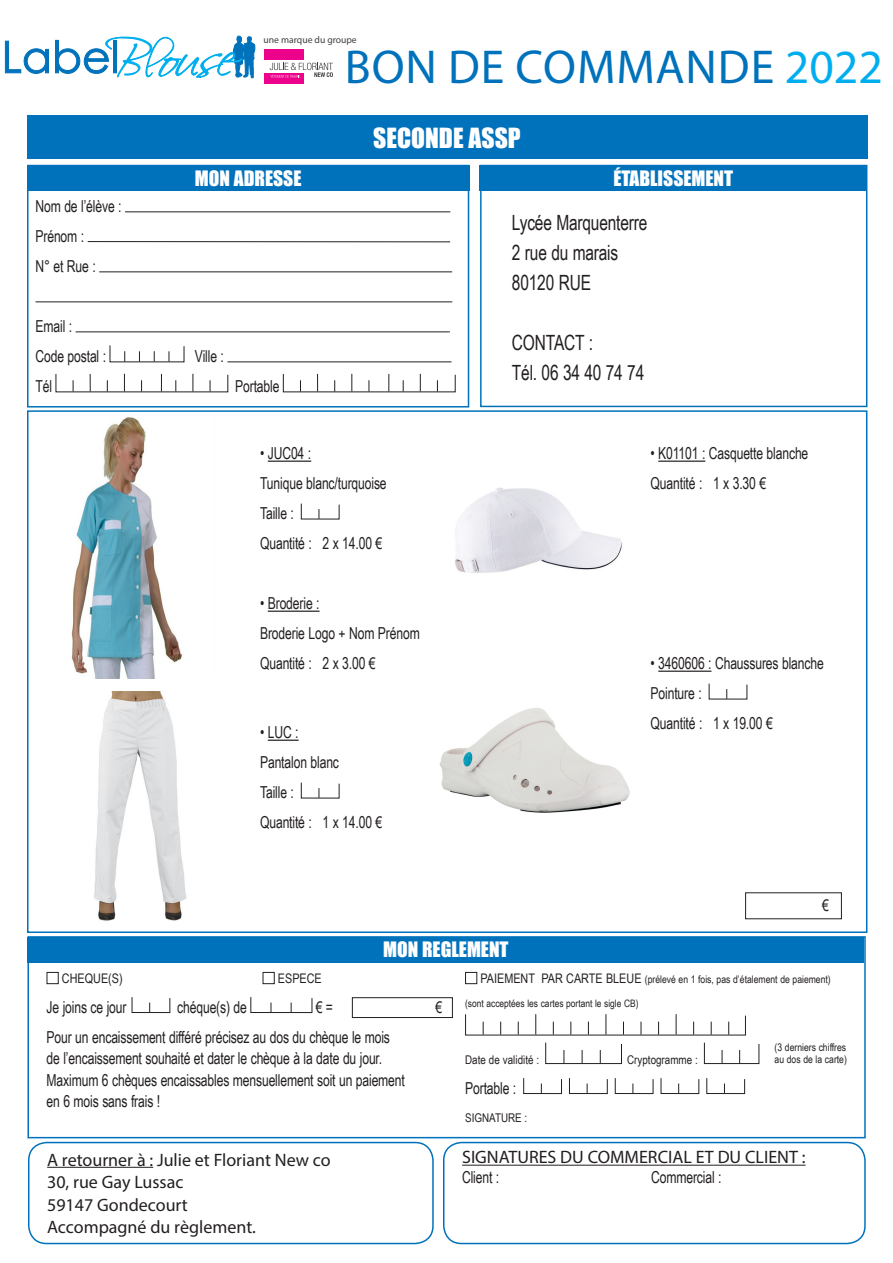
<style>
.page{position:relative;width:893px;height:1263px;background:#fff}
.page>*{position:absolute;margin:0;border:0;box-sizing:border-box;transform-origin:0 0}
.t1{font:47.85px "Myriad Pro";letter-spacing:.02em;color:#0072bc}
.texte_justifier{font:25.5px "Impact";color:#fff}
.texte_justifier-2{font:21px "Arial Narrow";letter-spacing:-.01em;color:#231f20;scale:.9 1}
.texte_justifier-3{font:19.5px "Impact";color:#fff}
.t2{font:18px "Myriad Pro";color:#231f20}
.texte_justifier-4{font:16.5px "Arial Narrow";letter-spacing:-.01em;color:#231f20;scale:.9 1}
.texte_justifier-5{font:13.2px "Arial Narrow";color:#231f20}
.texte_justifier-6{font:12px "Arial Narrow";color:#231f20}
.texte_justifier-7{font:10.5px "Arial Narrow";color:#231f20}
.texte_justifier-8{font:10.2px "Arial Narrow";color:#231f20}
.t3{font:9.6px "Myriad Pro";color:#3e3e3f}
.s1{color:#00aeef}
.s2{font-size:13.2px}
</style>
<div class="page">
<svg style="left:5px;top:41px;width:44px;height:33px"></svg>
<svg style="left:55px;top:36px;width:200px;height:42px"></svg>
<div style="left:264px;top:49px;width:40px;height:11px;background:#ed028c"></div>
<div style="left:264px;top:73px;width:40px;height:11px;background:#ed028c"></div>
<svg style="left:270px;top:63px;width:63px;height:15px"></svg>
<div style="left:27px;top:410px;width:840px;height:523px;background:#fff;border:2px solid #0072bc"></div>
<div style="left:27px;top:116px;width:840px;height:43px;background:#0072bc"></div>
<hr style="left:268px;top:461px;width:43px;height:1px;background:#231f20">
<hr style="left:268px;top:611px;width:52px;height:1px;background:#231f20">
<hr style="left:268px;top:740px;width:31px;height:1px;background:#231f20">
<svg style="left:301px;top:503px;width:39px;height:17px"></svg>
<svg style="left:301px;top:782px;width:39px;height:17px"></svg>
<hr style="left:658px;top:461px;width:47px;height:1px;background:#231f20">
<hr style="left:658px;top:671px;width:53px;height:1px;background:#231f20">
<svg style="left:708px;top:683px;width:40px;height:17px"></svg>
<div style="left:27px;top:165px;width:442px;height:242px;border:2px solid #0072bc"></div>
<div style="left:27px;top:165px;width:442px;height:26px;background:#0072bc"></div>
<hr style="left:125px;top:211px;width:325px;height:1px;background:#231f20">
<hr style="left:88px;top:241px;width:362px;height:1px;background:#231f20">
<hr style="left:99px;top:271px;width:353px;height:1px;background:#231f20">
<hr style="left:36px;top:301px;width:416px;height:1px;background:#231f20">
<hr style="left:76px;top:331px;width:374px;height:1px;background:#231f20">
<svg style="left:109px;top:345px;width:76px;height:18px"></svg>
<hr style="left:227px;top:361px;width:224px;height:1px;background:#231f20">
<svg style="left:55px;top:373px;width:174px;height:20px"></svg>
<svg style="left:283px;top:373px;width:173px;height:20px"></svg>
<div style="left:480px;top:165px;width:387px;height:242px;background:#fff;border:2px solid #0072bc"></div>
<div style="left:480px;top:165px;width:387px;height:26px;background:#0072bc"></div>
<div style="left:27px;top:936px;width:839px;height:202px;border:2px solid #0072bc"></div>
<div style="left:27px;top:937px;width:837px;height:25px;background:#0072bc"></div>
<div style="left:47px;top:972px;width:12px;height:12px;border:1px solid #231f20"></div>
<div style="left:263px;top:972px;width:12px;height:12px;border:1px solid #231f20"></div>
<svg style="left:131px;top:997px;width:40px;height:16px"></svg>
<svg style="left:250px;top:997px;width:63px;height:16px"></svg>
<div style="left:465px;top:972px;width:12px;height:12px;border:1px solid #231f20"></div>
<svg style="left:465px;top:1014px;width:281px;height:22px"></svg>
<svg style="left:545px;top:1042px;width:77px;height:22px"></svg>
<svg style="left:704px;top:1042px;width:56px;height:22px"></svg>
<svg style="left:523px;top:1078px;width:39px;height:16px"></svg>
<svg style="left:569px;top:1078px;width:39px;height:16px"></svg>
<svg style="left:660px;top:1078px;width:40px;height:16px"></svg>
<svg style="left:614px;top:1078px;width:40px;height:16px"></svg>
<svg style="left:706px;top:1078px;width:39px;height:16px"></svg>
<div style="left:352px;top:997px;width:101px;height:21px;border:1px solid #231f20"></div>
<div style="left:28px;top:1142px;width:406px;height:102px;border:2px solid #0072bc;border-radius:18px"></div>
<div style="left:443px;top:1142px;width:423px;height:102px;border:2px solid #0072bc;border-radius:18px"></div>
<hr style="left:47px;top:1167px;width:106px;height:1px;background:#231f20">
<hr style="left:462px;top:1165px;width:343px;height:1px;background:#231f20">
<img style="left:94px;top:692px;width:93px;height:229px">
<img style="left:455px;top:487px;width:167px;height:86px">
<img style="left:71px;top:417px;width:111px;height:261px">
<img style="left:439px;top:708px;width:191px;height:105px">
<p class="t3" style="left:264px;top:34px;width:95px">une marque du groupe</p>
<h1 class="t1" style="left:345px;top:37px;width:539px">BON DE COMMANDE <span class="s1">2022</span></h1>
<p class="texte_justifier-4" style="left:36px;top:194px;width:97px">Nom de l’élève :</p>
<p class="texte_justifier-4" style="left:36px;top:224px;width:56px">Prénom :</p>
<p class="texte_justifier-4" style="left:36px;top:254px;width:69px">N° et Rue :</p>
<p class="texte_justifier-3" style="left:195px;top:163px;width:108px">MON ADRESSE</p>
<p class="texte_justifier-4" style="left:36px;top:314px;width:42px">Email :</p>
<p class="texte_justifier-4" style="left:36px;top:344px;width:80px">Code postal :</p>
<p class="texte_justifier-4" style="left:195px;top:344px;width:34px">Ville :</p>
<p class="texte_justifier-4" style="left:36px;top:374px;width:20px">Tél</p>
<p class="texte_justifier-4" style="left:235px;top:374px;width:51px">Portable</p>
<p class="texte_justifier" style="left:373px;top:118px;width:149px">SECONDE ASSP</p>
<p class="texte_justifier-3" style="left:613px;top:163px;width:121px">ÉTABLISSEMENT</p>
<p class="texte_justifier-2" style="left:512px;top:208px;width:152px">Lycée Marquenterre</p>
<p class="texte_justifier-2" style="left:512px;top:238px;width:120px">2 rue du marais</p>
<p class="texte_justifier-2" style="left:512px;top:268px;width:89px">80120 RUE</p>
<p class="texte_justifier-2" style="left:512px;top:328px;width:92px">CONTACT :</p>
<p class="texte_justifier-2" style="left:512px;top:358px;width:149px">Tél. 06 34 40 74 74</p>
<p class="texte_justifier-4" style="left:260px;top:441px;width:58px">• JUC04 :</p>
<p class="texte_justifier-4" style="left:260px;top:471px;width:142px">Tunique blanc/turquoise</p>
<p class="texte_justifier-4" style="left:260px;top:501px;width:39px">Taille :</p>
<p class="texte_justifier-4" style="left:260px;top:531px;width:137px">Quantité : 2 x 14.00 €</p>
<p class="texte_justifier-4" style="left:260px;top:591px;width:68px">• Broderie :</p>
<p class="texte_justifier-4" style="left:260px;top:621px;width:179px">Broderie Logo + Nom Prénom</p>
<p class="texte_justifier-4" style="left:260px;top:651px;width:130px">Quantité : 2 x 3.00 €</p>
<p class="texte_justifier-4" style="left:260px;top:720px;width:44px">• LUC :</p>
<p class="texte_justifier-4" style="left:260px;top:750px;width:89px">Pantalon blanc</p>
<p class="texte_justifier-4" style="left:260px;top:780px;width:39px">Taille :</p>
<p class="texte_justifier-4" style="left:260px;top:810px;width:137px">Quantité : 1 x 14.00 €</p>
<p class="texte_justifier-3" style="left:383px;top:934px;width:127px">MON REGLEMENT</p>
<p class="texte_justifier-4" style="left:651px;top:441px;width:177px">• K01101 : Casquette blanche</p>
<p class="texte_justifier-4" style="left:651px;top:471px;width:130px">Quantité : 1 x 3.30 €</p>
<p class="texte_justifier-4" style="left:651px;top:651px;width:194px">• 3460606 : Chaussures blanche</p>
<p class="texte_justifier-4" style="left:651px;top:681px;width:58px">Pointure :</p>
<p class="texte_justifier-4" style="left:651px;top:711px;width:137px">Quantité : 1 x 19.00 €</p>
<p class="texte_justifier-4" style="left:822px;top:893px;width:9px">€</p>
<p class="texte_justifier-5" style="left:62px;top:968px;width:62px">CHEQUE(S)</p>
<p class="texte_justifier-5" style="left:278px;top:968px;width:45px">ESPECE</p>
<p class="texte_justifier-4" style="left:47px;top:995px;width:90px">Je joins ce jour</p>
<p class="texte_justifier-4" style="left:177px;top:995px;width:79px">chéque(s) de</p>
<p class="texte_justifier-4" style="left:316px;top:995px;width:21px">€ =</p>
<p class="texte_justifier-4" style="left:435px;top:995px;width:9px">€</p>
<p class="texte_justifier-4" style="left:47px;top:1025px;width:383px">Pour un encaissement différé précisez au dos du chèque le mois</p>
<p class="texte_justifier-4" style="left:47px;top:1046px;width:374px">de l’encaissement souhaité et dater le chèque à la date du jour.</p>
<p class="texte_justifier-4" style="left:47px;top:1068px;width:400px">Maximum 6 chèques encaissables mensuellement soit un paiement</p>
<p class="texte_justifier-4" style="left:47px;top:1089px;width:128px">en 6 mois sans frais !</p>
<p class="t2" style="left:47px;top:1148px;width:285px">A retourner à : Julie et Floriant New co</p>
<p class="t2" style="left:47px;top:1171px;width:138px">30, rue Gay Lussac</p>
<p class="t2" style="left:47px;top:1193px;width:142px">59147 Gondecourt</p>
<p class="t2" style="left:47px;top:1216px;width:210px">Accompagné du règlement.</p>
<p class="texte_justifier-7" style="left:480px;top:971px;width:352px"><span class="s2">PAIEMENT PAR CARTE BLEUE</span> (prélevé en 1 fois, pas d’étalement de paiement)</p>
<p class="texte_justifier-8" style="left:465px;top:996px;width:175px">(sont acceptées les cartes portant le sigle CB)</p>
<p class="texte_justifier-6" style="left:465px;top:1051px;width:76px">Date de validité :</p>
<p class="texte_justifier-6" style="left:627px;top:1051px;width:72px">Cryptogramme :</p>
<p class="texte_justifier-4" style="left:465px;top:1076px;width:58px">Portable :</p>
<p class="texte_justifier-6" style="left:465px;top:1109px;width:64px">SIGNATURE :</p>
<p class="texte_justifier-7" style="left:775px;top:1040px;width:73px">(3 derniers chiffres</p>
<p class="texte_justifier-7" style="left:775px;top:1052px;width:74px">au dos de la carte)</p>
<p class="t2" style="left:462px;top:1146px;width:345px">SIGNATURES DU COMMERCIAL ET DU CLIENT :</p>
<p class="texte_justifier-4" style="left:462px;top:1165px;width:43px">Client :</p>
<p class="texte_justifier-4" style="left:651px;top:1165px;width:80px">Commercial :</p>
</div>
